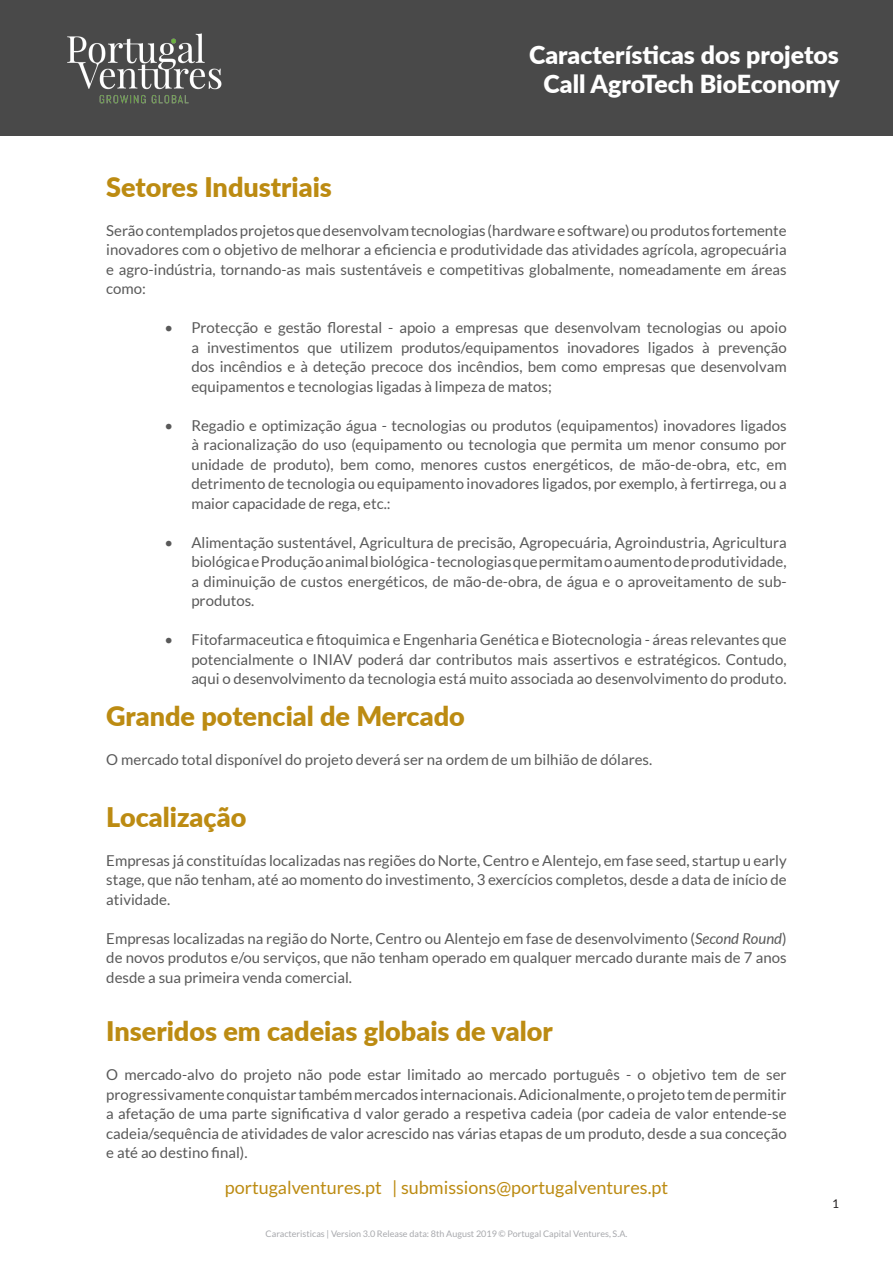
<style>
.page{position:relative;width:893px;height:1263px;background:#fff}
.page>*{position:absolute;margin:0;border:0;box-sizing:border-box;transform-origin:0 0}
.texto_PV{font:900 27px "Lato";color:#bc8b12}
.titulos_PV{font:900 27px "Lato";color:#bc8b12}
.t1{font:900 24.9px/29.8px "Lato";color:#fff;text-align:center}
.t2{font:18px "Lato";color:#bc8b12}
.texto_PV-2{font:15px/19.5px "Lato";color:#595959;text-align:justify}
.t3{font:12px "Lato";color:#231f20}
.t4{font:9px "Lato";color:#a8a9ad}
.s1{font-style:italic}
</style>
<div class="page">
<div style="left:1px;top:1px;width:892px;height:135px;background:#494949"></div>
<img style="left:67px;top:33px;width:155px;height:71px">
<h2 class="t1" style="left:529px;top:38px;width:312px">Características dos projetos<br>Call AgroTech BioEconomy</h2>
<p class="titulos_PV" style="left:106px;top:166px;width:227px">Setores Industriais</p>
<p class="texto_PV-2" style="left:106px;top:220px;width:682px">Serão contemplados projetos que desenvolvam tecnologias (hardware e software) ou produtos fortemente inovadores com o objetivo de melhorar a eficiencia e produtividade das atividades agrícola, agropecuária e agro-indústria, tornando-as mais sustentáveis e competitivas globalmente, nomeadamente em áreas como:</p>
<p class="texto_PV-2" style="left:191px;top:318px;width:597px;text-indent:-27px">• Protecção e gestão florestal - apoio a empresas que desenvolvam tecnologias ou apoio a investimentos que utilizem produtos/equipamentos inovadores ligados à prevenção dos incêndios e à deteção precoce dos incêndios, bem como empresas que desenvolvam equipamentos e tecnologias ligadas à limpeza de matos;</p>
<p class="texto_PV-2" style="left:191px;top:415px;width:597px;text-indent:-27px">• Regadio e optimização água - tecnologias ou produtos (equipamentos) inovadores ligados à racionalização do uso (equipamento ou tecnologia que permita um menor consumo por unidade de produto), bem como, menores custos energéticos, de mão-de-obra, etc, em detrimento de tecnologia ou equipamento inovadores ligados, por exemplo, à fertirrega, ou a maior capacidade de rega, etc.:</p>
<p class="texto_PV-2" style="left:191px;top:532px;width:597px;text-indent:-27px">• Alimentação sustentável, Agricultura de precisão, Agropecuária, Agroindustria, Agricultura biológica e Produção animal biológica - tecnologias que permitam o aumento de produtividade, a diminuição de custos energéticos, de mão-de-obra, de água e o aproveitamento de sub&shy;produtos.</p>
<p class="texto_PV-2" style="left:191px;top:630px;width:597px;text-indent:-27px">• Fitofarmaceutica e fitoquimica e Engenharia Genética e Biotecnologia - áreas relevantes que potencialmente o INIAV poderá dar contributos mais assertivos e estratégicos. Contudo, aqui o desenvolvimento da tecnologia está muito associada ao desenvolvimento do produto.</p>
<p class="titulos_PV" style="left:106px;top:696px;width:360px">Grande potencial de Mercado</p>
<p class="texto_PV-2" style="left:106px;top:750px;width:547px">O mercado total disponível do projeto deverá ser na ordem de um bilhião de dólares.</p>
<p class="texto_PV" style="left:106px;top:796px;width:142px">Localização</p>
<p class="texto_PV-2" style="left:106px;top:850px;width:682px">Empresas já constituídas localizadas nas regiões do Norte, Centro e Alentejo, em fase seed, startup u early stage, que não tenham, até ao momento do investimento, 3 exercícios completos, desde a data de início de atividade.</p>
<p class="texto_PV-2" style="left:106px;top:928px;width:682px">Empresas localizadas na região do Norte, Centro ou Alentejo em fase de desenvolvimento (<span class="s1">Second Round</span>) de novos produtos e/ou serviços, que não tenham operado em qualquer mercado durante mais de 7 anos desde a sua primeira venda comercial.</p>
<p class="texto_PV" style="left:106px;top:1011px;width:448px">Inseridos em cadeias globais de valor</p>
<p class="texto_PV-2" style="left:106px;top:1065px;width:682px">O mercado-alvo do projeto não pode estar limitado ao mercado português - o objetivo tem de ser progressivamente conquistar também mercados internacionais. Adicionalmente, o projeto tem de permitir a afetação de uma parte significativa d valor gerado a respetiva cadeia (por cadeia de valor entende-se cadeia/sequência de atividades de valor acrescido nas várias etapas de um produto, desde a sua conceção e até ao destino final).</p>
<p class="t2" style="left:225px;top:1177px;width:445px">portugalventures.pt | submissions@portugalventures.pt</p>
<p class="t4" style="left:266px;top:1228px;width:363px">Caracteristicas | Version 3.0 Release data: 8th August 2019 © Portugal Capital Ventures, S.A.</p>
<p class="t3" style="left:832px;top:1197px;width:8px">1</p>
</div>
